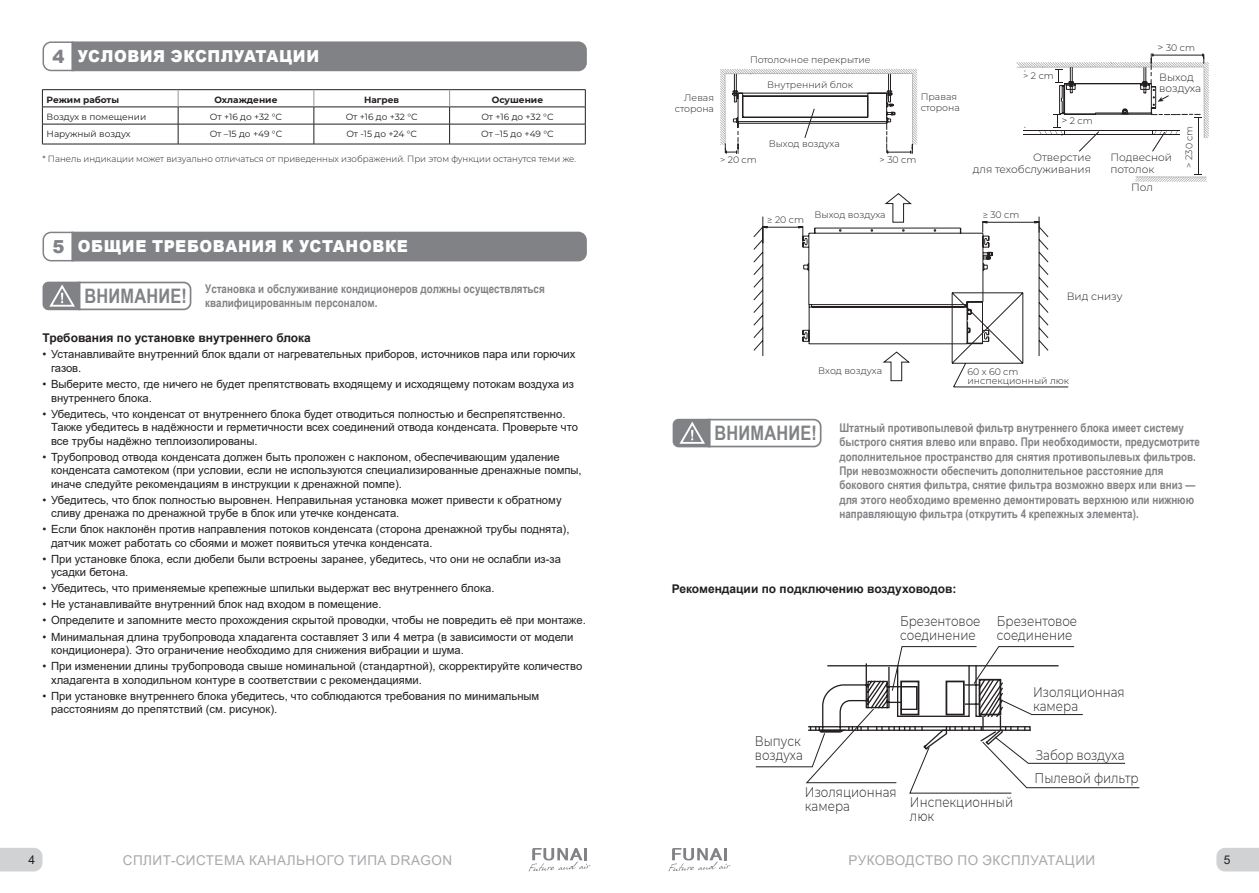
<style>
.page{position:relative;width:1259px;height:893px;background:#fff}
.page>*{position:absolute;margin:0;border:0;box-sizing:border-box;transform-origin:0 0}
.t1{font:700 19.95px "Arial Narrow";letter-spacing:.01em;color:#808285}
.t2{font:900 16.5px "Arial";letter-spacing:.04em;color:#fff;scale:.93 1}
.t3{font:300 13.95px/14px "Montserrat";color:#231f20;scale:.85 1}
.t4{font:13.5px "Arial";letter-spacing:.035em;color:#a8a9ad}
.t5{font:700 12px/14.4px "Arial Narrow";color:#808285}
.t6{font:700 12px "Arial";color:#231f20}
.t7{font:12px "Arial";color:#231f20}
.t8{font:11.25px/13.5px "Arial";color:#231f20}
.t9{font:300 10.5px/11.7px "Montserrat";color:#231f20}
.t10{font:300 9.3px/11.2px "Montserrat";color:#231f20}
.t11{font:9px "Montserrat";color:#231f20}
.t12{font:300 9px "Montserrat";color:#231f20;scale:.96 1}
.t13{font:700 9px "Montserrat";color:#231f20}
.s1{font-size:18px;color:#808285}
.s2{font-size:10.5px}
</style>
<div class="page">
<svg style="left:0;top:848px;width:43px;height:23px"></svg>
<svg style="left:1216px;top:848px;width:43px;height:23px"></svg>
<svg style="left:529px;top:848px;width:61px;height:23px"></svg>
<svg style="left:668px;top:848px;width:62px;height:23px"></svg>
<svg style="left:42px;top:231px;width:545px;height:31px;background:#8b8c8f"></svg>
<svg style="left:42px;top:41px;width:545px;height:31px;background:#8b8c8f"></svg>
<svg style="left:43px;top:281px;width:149px;height:30px"></svg>
<svg style="left:672px;top:418px;width:150px;height:30px"></svg>
<svg style="left:720px;top:69px;width:197px;height:85px"></svg>
<hr style="left:1198px;top:118px;width:1px;height:57px;background:#231f20">
<svg style="left:1169px;top:174px;width:37px;height:8px"></svg>
<svg style="left:753px;top:216px;width:316px;height:171px"></svg>
<svg style="left:804px;top:95px;width:365px;height:128px"></svg>
<svg style="left:1016px;top:54px;width:193px;height:98px"></svg>
<svg style="left:756px;top:646px;width:383px;height:148px"></svg>
<hr style="left:42px;top:89px;width:136px;height:1px;background:#231f20">
<hr style="left:178px;top:89px;width:136px;height:1px;background:#231f20">
<hr style="left:314px;top:89px;width:135px;height:1px;background:#231f20">
<hr style="left:449px;top:89px;width:136px;height:1px;background:#231f20">
<hr style="left:42px;top:107px;width:136px;height:1px;background:#231f20">
<hr style="left:178px;top:107px;width:136px;height:1px;background:#231f20">
<hr style="left:314px;top:107px;width:135px;height:1px;background:#231f20">
<hr style="left:449px;top:107px;width:136px;height:1px;background:#231f20">
<hr style="left:42px;top:124px;width:136px;height:1px;background:#231f20">
<svg style="left:42px;top:90px;width:1px;height:54px"></svg>
<hr style="left:178px;top:124px;width:136px;height:1px;background:#231f20">
<hr style="left:314px;top:124px;width:135px;height:1px;background:#231f20">
<hr style="left:449px;top:124px;width:136px;height:1px;background:#231f20">
<svg style="left:585px;top:90px;width:1px;height:54px"></svg>
<hr style="left:42px;top:144px;width:136px;height:1px;background:#231f20">
<hr style="left:178px;top:144px;width:136px;height:1px;background:#231f20">
<hr style="left:314px;top:144px;width:135px;height:1px;background:#231f20">
<hr style="left:449px;top:144px;width:136px;height:1px;background:#231f20">
<svg style="left:178px;top:90px;width:1px;height:54px"></svg>
<svg style="left:314px;top:90px;width:1px;height:54px"></svg>
<svg style="left:449px;top:90px;width:1px;height:54px"></svg>
<h2 class="t2" style="left:52px;top:44px;width:288px"><span class="s1">4</span> УСЛОВИЯ ЭКСПЛУАТАЦИИ</h2>
<p class="t13" style="left:47px;top:93px;width:74px">Режим работы</p>
<p class="t13" style="left:214px;top:93px;width:64px">Охлаждение</p>
<p class="t13" style="left:364px;top:93px;width:37px">Нагрев</p>
<p class="t13" style="left:492px;top:93px;width:53px">Осушение</p>
<p class="t11" style="left:47px;top:110px;width:101px">Воздух в помещении</p>
<p class="t11" style="left:210px;top:110px;width:73px">От +16 до +32 °С</p>
<p class="t11" style="left:346px;top:110px;width:73px">От +16 до +32 °С</p>
<p class="t11" style="left:481px;top:110px;width:73px">От +16 до +32 °С</p>
<p class="t11" style="left:47px;top:128px;width:85px">Наружный воздух</p>
<p class="t11" style="left:210px;top:128px;width:74px">От –15 до +49 °С</p>
<p class="t11" style="left:346px;top:128px;width:72px">От -15 до +24 °С</p>
<p class="t11" style="left:481px;top:128px;width:74px">От –15 до +49 °С</p>
<p class="t12" style="left:43px;top:153px;width:557px">* Панель индикации может визуально отличаться от приведенных изображений. При этом функции останутся теми же.</p>
<h2 class="t2" style="left:52px;top:235px;width:384px"><span class="s1">5</span> ОБЩИЕ ТРЕБОВАНИЯ К УСТАНОВКЕ</h2>
<p class="t5" style="left:84px;top:281px;width:462px;text-indent:121px">Установка и обслуживание кондиционеров должны осуществляться<br><sup>ВНИМАНИЕ!</sup> квалифицированным персоналом.</p>
<p class="t6" style="left:43px;top:330px;width:270px">Требования по установке внутреннего блока</p>
<p class="t8" style="left:51px;top:348px;width:526px;text-indent:-9px">• Устанавливайте внутренний блок вдали от нагревательных приборов, источников пара или горючих газов.</p>
<p class="t8" style="left:51px;top:377px;width:524px;text-indent:-9px">• Выберите место, где ничего не будет препятствовать входящему и исходящему потокам воздуха из внутреннего блока.</p>
<p class="t8" style="left:51px;top:407px;width:528px;text-indent:-9px">• Убедитесь, что конденсат от внутреннего блока будет отводиться полностью и беспрепятственно.<br>Также убедитесь в надёжности и герметичности всех соединений отвода конденсата. Проверьте что все трубы надёжно теплоизолированы.</p>
<p class="t8" style="left:51px;top:450px;width:532px;text-indent:-9px">• Трубопровод отвода конденсата должен быть проложен с наклоном, обеспечивающим удаление конденсата самотеком (при условии, если не используются специализированные дренажные помпы, иначе следуйте рекомендациям в инструкции к дренажной помпе).</p>
<p class="t8" style="left:51px;top:493px;width:512px;text-indent:-9px">• Убедитесь, что блок полностью выровнен. Неправильная установка может привести к обратному сливу дренажа по дренажной трубе в блок или утечке конденсата.</p>
<p class="t8" style="left:51px;top:522px;width:520px;text-indent:-9px">• Если блок наклонён против направления потоков конденсата (сторона дренажной трубы поднята), датчик может работать со сбоями и может появиться утечка конденсата.</p>
<p class="t8" style="left:51px;top:552px;width:511px;text-indent:-9px">• При установке блока, если дюбели были встроены заранее, убедитесь, что они не ослабли из-за усадки бетона.</p>
<p class="t8" style="left:43px;top:582px;width:453px">• Убедитесь, что применяемые крепежные шпильки выдержат вес внутреннего блока.</p>
<p class="t8" style="left:43px;top:598px;width:340px">• Не устанавливайте внутренний блок над входом в помещение.</p>
<p class="t8" style="left:43px;top:614px;width:545px">• Определите и запомните место прохождения скрытой проводки, чтобы не повредить её при монтаже.</p>
<p class="t8" style="left:51px;top:630px;width:524px;text-indent:-9px">• Минимальная длина трубопровода хладагента составляет 3 или 4 метра (в зависимости от модели кондиционера). Это ограничение необходимо для снижения вибрации и шума.</p>
<p class="t8" style="left:51px;top:659px;width:533px;text-indent:-9px">• При изменении длины трубопровода свыше номинальной (стандартной), скорректируйте количество хладагента в холодильном контуре в соответствии с рекомендациями.</p>
<p class="t8" style="left:51px;top:689px;width:490px;text-indent:-9px">• При установке внутреннего блока убедитесь, что соблюдаются требования по минимальным расстояниям до препятствий (см. рисунок).</p>
<p class="t10" style="left:750px;top:54px;width:122px">Потолочное перекрытие</p>
<p class="t10" style="left:767px;top:79px;width:87px">Внутренний блок</p>
<p class="t10" style="left:675px;top:91px;width:41px;text-align:right">Левая сторона</p>
<p class="t10" style="left:920px;top:91px;width:41px">Правая сторона</p>
<p class="t10" style="left:768px;top:138px;width:73px">Выход воздуха</p>
<p class="t10" style="left:720px;top:154px;width:38px">&gt; 20 cm</p>
<p class="t10" style="left:879px;top:154px;width:38px">&gt; 30 cm</p>
<p class="t10" style="left:767px;top:214px;width:38px">≥ 20 cm</p>
<p class="t10" style="left:814px;top:209px;width:73px">Выход воздуха</p>
<p class="t10" style="left:1023px;top:70px;width:32px">&gt; 2 cm</p>
<p class="t10" style="left:1061px;top:115px;width:33px"><span class="s2">&gt;</span> 2 cm</p>
<p class="t10" style="left:1157px;top:42px;width:39px"><span class="s2">&gt;</span> 30 cm</p>
<p class="t9" style="left:1159px;top:72px;width:44px;line-height:10.5px">Выход воздуха</p>
<p class="t9" style="left:972px;top:151px;width:120px;text-align:right">Отверстие<br>для техобслуживания</p>
<p class="t9" style="left:1110px;top:151px;width:63px">Подвесной потолок</p>
<p class="t10" style="left:982px;top:209px;width:38px">≥ 30 cm</p>
<p class="t9" style="left:1131px;top:181px;width:23px">Пол</p>
<p class="t10" style="left:1182px;top:167px;width:43px;rotate:-89deg">&gt; 230 cm</p>
<p class="t10" style="left:818px;top:365px;width:65px">Вход воздуха</p>
<p class="t9" style="left:1066px;top:290px;width:57px">Вид снизу</p>
<p class="t10" style="left:967px;top:368px;width:103px;line-height:8.2px">60 x 60 cm инспекционный люк</p>
<h1 class="t1" style="left:714px;top:418px;width:104px">ВНИМАНИЕ!</h1>
<p class="t5" style="left:839px;top:420px;width:362px">Штатный противопылевой фильтр внутреннего блока имеет систему быстрого снятия влево или вправо. При необходимости, предусмотрите дополнительное пространство для снятия противопылевых фильтров.<br>При невозможности обеспечить дополнительное расстояние для бокового снятия фильтра, снятие фильтра возможно вверх или вниз — для этого необходимо временно демонтировать верхнюю или нижнюю направляющую фильтра (открутить 4 крепежных элемента).</p>
<p class="t6" style="left:672px;top:581px;width:286px">Рекомендации по подключению воздуховодов:</p>
<p class="t3" style="left:900px;top:614px;width:96px">Брезентовое соединение</p>
<p class="t3" style="left:997px;top:614px;width:96px">Брезентовое соединение</p>
<p class="t3" style="left:755px;top:734px;width:58px">Выпуск воздуха</p>
<p class="t3" style="left:805px;top:784px;width:109px">Изоляционная камера</p>
<p class="t3" style="left:910px;top:794px;width:123px">Инспекционный люк</p>
<p class="t3" style="left:1033px;top:685px;width:109px">Изоляционная камера</p>
<p class="t3" style="left:1034px;top:743px;width:124px;line-height:23.2px">Забор воздуха<br>Пылевой фильтр</p>
<p class="t7" style="left:29px;top:851px;width:8px">4</p>
<p class="t4" style="left:123px;top:850px;width:331px">СПЛИТ-СИСТЕМА КАНАЛЬНОГО ТИПА DRAGON</p>
<p class="t4" style="left:848px;top:850px;width:248px">РУКОВОДСТВО ПО ЭКСПЛУАТАЦИИ</p>
<p class="t7" style="left:1223px;top:851px;width:8px">5</p>
</div>
